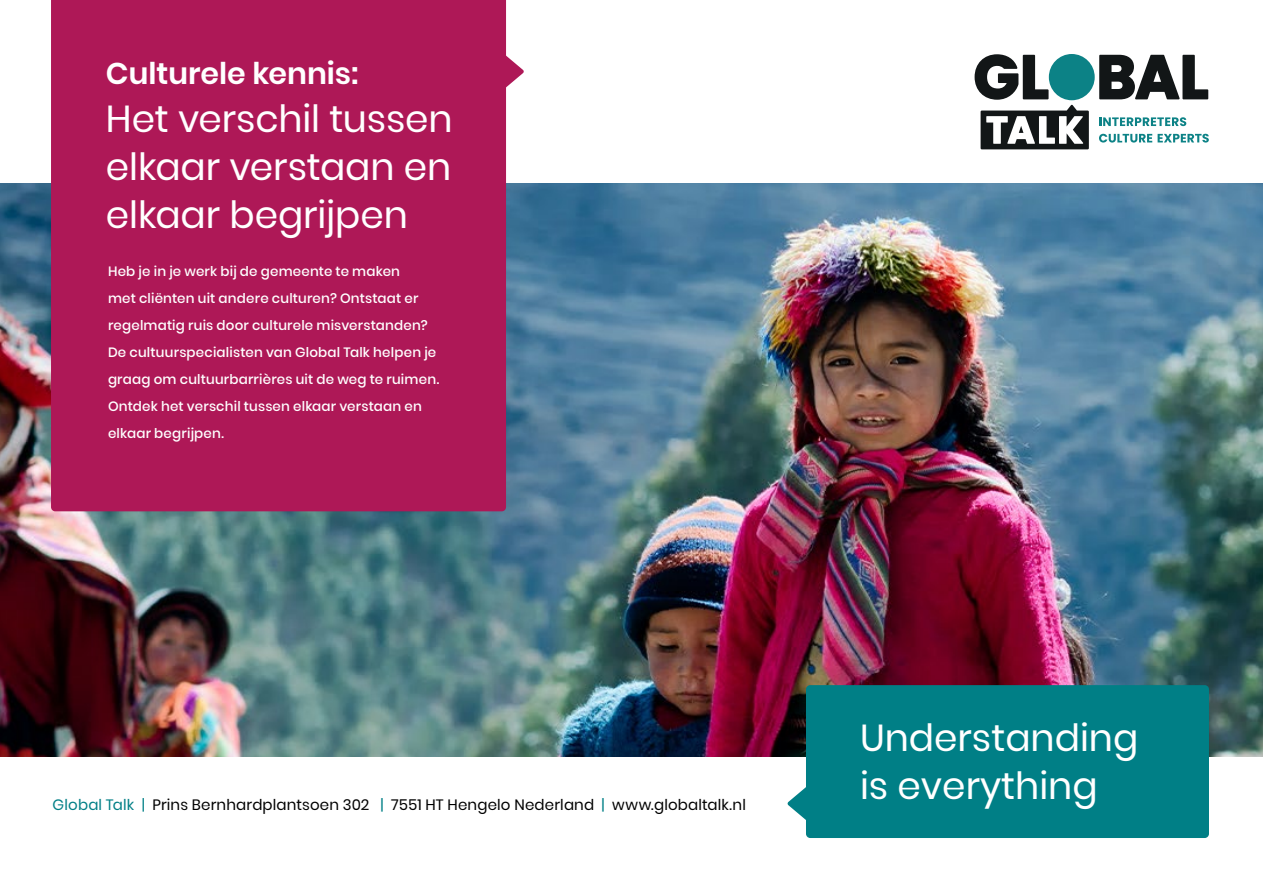
<style>
.page{position:relative;width:1263px;height:893px;background:#fff}
.page>*{position:absolute;margin:0;border:0;box-sizing:border-box;transform-origin:0 0}
.t1{font:37.5px/48px "Poppins";color:#fff;text-align:justify}
.t2{font:600 30px "Poppins";color:#fff}
.t3{font:15px "Poppins";letter-spacing:.01em;color:#000}
.t4{font:500 13.5px/27px "Poppins";letter-spacing:.015em;color:#fff}
.s1{color:#007f86}
</style>
<div class="page">
<img style="left:0;top:184px;width:1263px;height:573px">
<div style="left:51px;top:0;width:455px;height:511px;background:#ae1857"></div>
<svg style="left:1099px;top:55px;width:109px;height:44px"></svg>
<div style="left:1049px;top:54px;width:46px;height:46px;background:#0c8286;border-radius:50%"></div>
<svg style="left:974px;top:54px;width:115px;height:95px"></svg>
<svg style="left:1099px;top:117px;width:87px;height:9px"></svg>
<svg style="left:1099px;top:134px;width:110px;height:9px"></svg>
<svg style="left:504px;top:54px;width:20px;height:35px"></svg>
<div style="left:806px;top:685px;width:403px;height:153px;background:#007f86;border-radius:4px"></div>
<svg style="left:787px;top:787px;width:19px;height:33px"></svg>
<h2 class="t2" style="left:106px;top:56px;width:254px">Culturele kennis:</h2>
<h1 class="t1" style="left:106px;top:95px;width:348px">Het verschil tussen elkaar verstaan en elkaar begrijpen</h1>
<p class="t4" style="left:108px;top:257px;width:333px">Heb je in je werk bij de gemeente te maken<br>met cliënten uit andere culturen? Ontstaat er regelmatig ruis door culturele misverstanden?<br>De cultuurspecialisten van Global Talk helpen je graag om cultuurbarrières uit de weg te ruimen.<br>Ontdek het verschil tussen elkaar verstaan en elkaar begrijpen.</p>
<p class="t3" style="left:53px;top:796px;width:695px"><span class="s1">Global Talk |</span> Prins Bernhardplantsoen 302 <span class="s1">|</span> 7551 HT Hengelo Nederland <span class="s1">|</span> www.globaltalk.nl</p>
<h1 class="t1" style="left:860px;top:714px;width:280px">Understanding is everything</h1>
</div>
